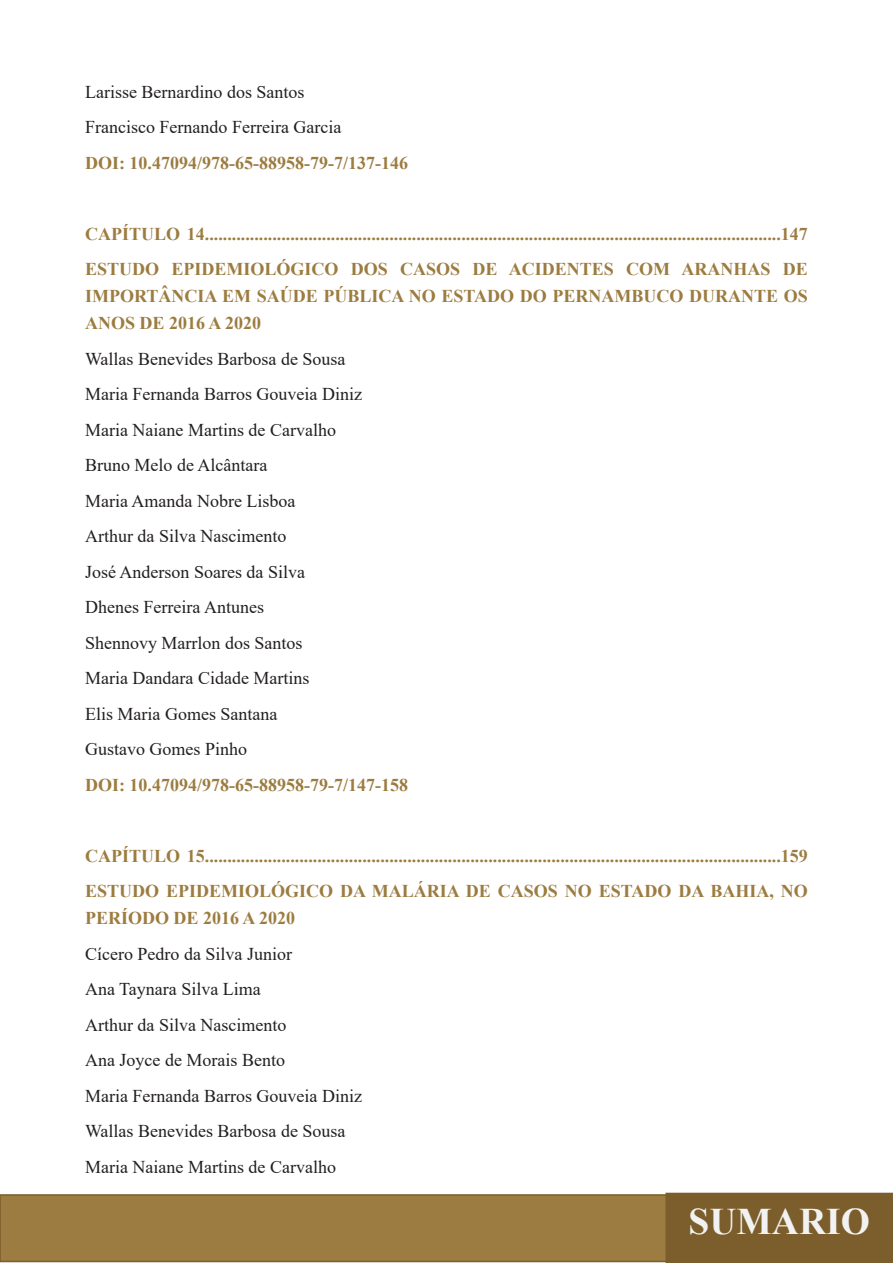
<style>
.page{position:relative;width:893px;height:1263px;background:#fff}
.page>*{position:absolute;margin:0;border:0;box-sizing:border-box;transform-origin:0 0}
.t1{font:700 37.5px "Times New Roman";color:#f2f2f2}
.t2{font:700 18px/27px "Times New Roman";color:#9c7c40;text-align:justify}
.t3{font:18px "Times New Roman";color:#231f20}
</style>
<div class="page">
<div style="left:0;top:1194px;width:810px;height:68px;background:#9c7c40;border:2px solid #7b5e2c"></div>
<div style="left:666px;top:1193px;width:226px;height:69px;background:#7b5e2c"></div>
<div style="left:665px;top:1193px;width:228px;height:70px;border:2px solid #7b5e2c"></div>
<p class="t3" style="left:85px;top:79px;width:221px">Larisse Bernardino dos Santos</p>
<p class="t3" style="left:85px;top:114px;width:258px">Francisco Fernando Ferreira Garcia</p>
<p class="t2" style="left:85px;top:148px;width:324px">DOI: 10.47094/978-65-88958-79-7/137-146</p>
<p class="t2" style="left:85px;top:219px;width:724px">CAPÍTULO 14................................................................................................................................147</p>
<p class="t2" style="left:85px;top:255px;width:724px">ESTUDO EPIDEMIOLÓGICO DOS CASOS DE ACIDENTES COM ARANHAS DE IMPORTÂNCIA EM SAÚDE PÚBLICA NO ESTADO DO PERNAMBUCO DURANTE OS ANOS DE 2016 A 2020</p>
<p class="t3" style="left:85px;top:346px;width:262px">Wallas Benevides Barbosa de Sousa</p>
<p class="t3" style="left:85px;top:381px;width:278px">Maria Fernanda Barros Gouveia Diniz</p>
<p class="t3" style="left:85px;top:417px;width:252px">Maria Naiane Martins de Carvalho</p>
<p class="t3" style="left:85px;top:452px;width:184px">Bruno Melo de Alcântara</p>
<p class="t3" style="left:85px;top:488px;width:212px">Maria Amanda Nobre Lisboa</p>
<p class="t3" style="left:85px;top:523px;width:203px">Arthur da Silva Nascimento</p>
<p class="t3" style="left:85px;top:559px;width:221px">José Anderson Soares da Silva</p>
<p class="t3" style="left:85px;top:594px;width:180px">Dhenes Ferreira Antunes</p>
<p class="t3" style="left:85px;top:630px;width:219px">Shennovy Marrlon dos Santos</p>
<p class="t3" style="left:85px;top:665px;width:226px">Maria Dandara Cidade Martins</p>
<p class="t3" style="left:85px;top:701px;width:194px">Elis Maria Gomes Santana</p>
<p class="t3" style="left:85px;top:736px;width:163px">Gustavo Gomes Pinho</p>
<p class="t2" style="left:85px;top:771px;width:324px">DOI: 10.47094/978-65-88958-79-7/147-158</p>
<p class="t2" style="left:85px;top:842px;width:724px">CAPÍTULO 15................................................................................................................................159</p>
<p class="t2" style="left:85px;top:877px;width:724px">ESTUDO EPIDEMIOLÓGICO DA MALÁRIA DE CASOS NO ESTADO DA BAHIA, NO<br>PERÍODO DE 2016 A 2020</p>
<p class="t3" style="left:85px;top:941px;width:208px">Cícero Pedro da Silva Junior</p>
<p class="t3" style="left:85px;top:976px;width:177px">Ana Taynara Silva Lima</p>
<p class="t3" style="left:85px;top:1012px;width:203px">Arthur da Silva Nascimento</p>
<p class="t3" style="left:85px;top:1047px;width:201px">Ana Joyce de Morais Bento</p>
<p class="t3" style="left:85px;top:1083px;width:278px">Maria Fernanda Barros Gouveia Diniz</p>
<p class="t3" style="left:85px;top:1118px;width:262px">Wallas Benevides Barbosa de Sousa</p>
<p class="t3" style="left:85px;top:1154px;width:252px">Maria Naiane Martins de Carvalho</p>
<h1 class="t1" style="left:689px;top:1195px;width:183px">SUMARIO</h1>
</div>
